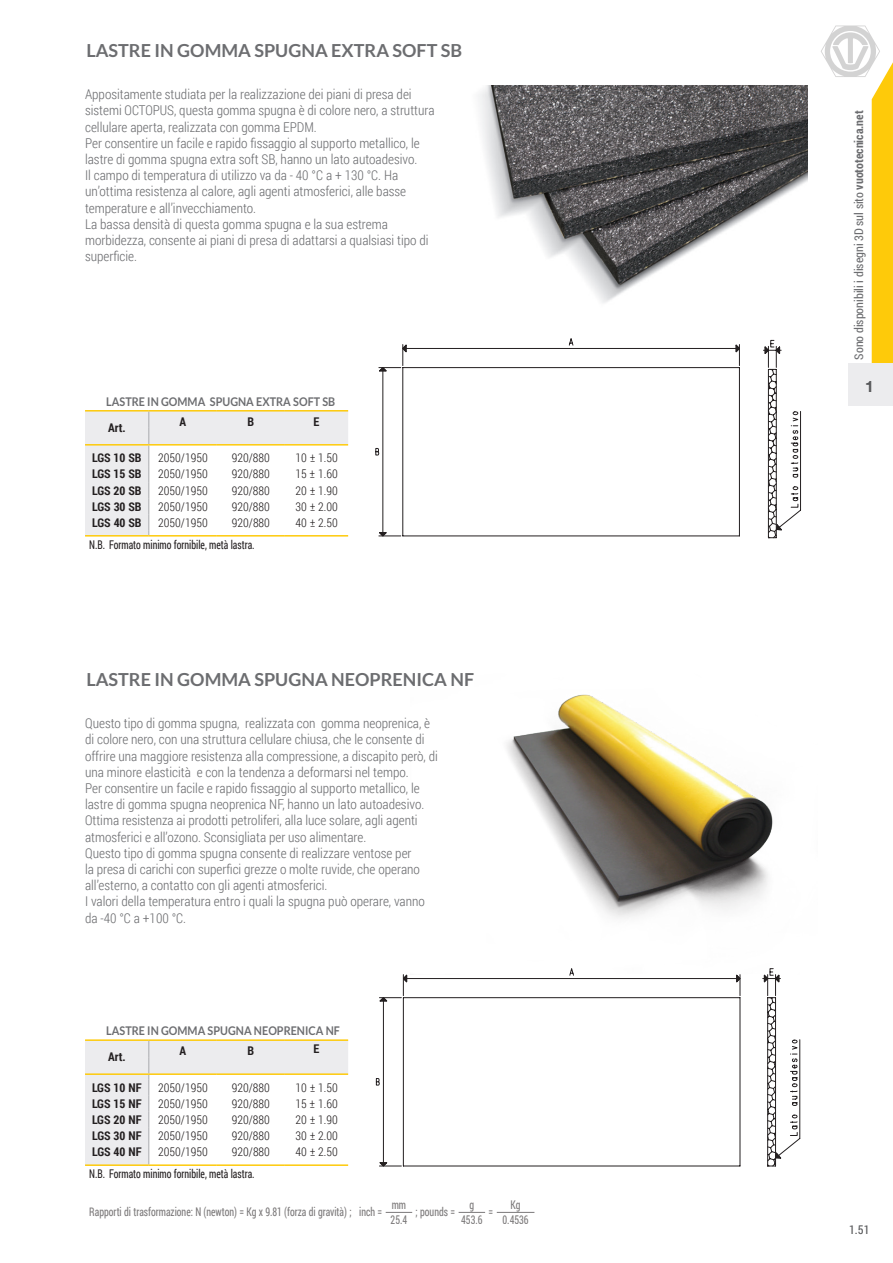
<style>
.page{position:relative;width:893px;height:1263px;background:#fff}
.page>*{position:absolute;margin:0;border:0;box-sizing:border-box;transform-origin:0 0}
.t1{font:700 18px "Lato";color:#6c6d70}
.t2{font:700 15.75px "Helvetica Neue LT Std";color:#57585a}
.t3{font:300 13.5px/16.2px "Roboto Condensed";color:#6c6d70}
.t4{font:300 12px "Roboto Condensed";color:#231f20}
.t5{font:12px "Roboto Condensed";color:#231f20;scale:.81 1}
.t6{font:700 12px "Roboto Condensed";color:#231f20}
.t7{font:700 12px "Lato";color:#6c6d70;scale:.9 1}
.t8{font:12px "Roboto Condensed";color:#6c6d70}
.t9{font:12px "Roboto Condensed";color:#57585a}
.s1{font-weight:700}
</style>
<div class="page">
<img style="left:506px;top:694px;width:267px;height:224px">
<img style="left:478px;top:85px;width:329px;height:218px">
<hr style="left:807px;top:368px;width:1px;height:168px;background:#231f20">
<hr style="left:815px;top:368px;width:1px;height:168px;background:#231f20">
<hr style="left:403px;top:782px;width:336px;height:1px;background:#231f20">
<hr style="left:403px;top:790px;width:336px;height:1px;background:#231f20">
<hr style="left:808px;top:998px;width:1px;height:168px;background:#231f20">
<hr style="left:815px;top:998px;width:1px;height:168px;background:#231f20">
<hr style="left:403px;top:1262px;width:337px;height:1px;background:#231f20">
<div style="left:848px;top:364px;width:45px;height:42px;background:#ececee"></div>
<svg style="left:821px;top:25px;width:72px;height:339px"></svg>
<svg style="left:85px;top:411px;width:263px;height:124px"></svg>
<hr style="left:85px;top:410px;width:64px;height:1px;background:#feca0a">
<hr style="left:149px;top:410px;width:68px;height:1px;background:#feca0a">
<hr style="left:217px;top:410px;width:68px;height:1px;background:#feca0a">
<hr style="left:285px;top:410px;width:63px;height:1px;background:#feca0a">
<hr style="left:85px;top:444px;width:64px;height:2px;background:#feca0a">
<hr style="left:149px;top:444px;width:68px;height:2px;background:#feca0a">
<hr style="left:217px;top:444px;width:68px;height:2px;background:#feca0a">
<hr style="left:285px;top:444px;width:63px;height:2px;background:#feca0a">
<hr style="left:85px;top:535px;width:64px;height:1px;background:#feca0a">
<hr style="left:149px;top:535px;width:68px;height:1px;background:#feca0a">
<hr style="left:217px;top:535px;width:68px;height:1px;background:#feca0a">
<hr style="left:285px;top:535px;width:63px;height:1px;background:#feca0a">
<svg style="left:85px;top:1041px;width:263px;height:123px"></svg>
<hr style="left:85px;top:1039px;width:64px;height:2px;background:#feca0a">
<hr style="left:149px;top:1039px;width:68px;height:2px;background:#feca0a">
<hr style="left:217px;top:1039px;width:68px;height:2px;background:#feca0a">
<hr style="left:285px;top:1039px;width:63px;height:2px;background:#feca0a">
<hr style="left:85px;top:1073px;width:64px;height:2px;background:#feca0a">
<hr style="left:149px;top:1073px;width:68px;height:2px;background:#feca0a">
<hr style="left:217px;top:1073px;width:68px;height:2px;background:#feca0a">
<hr style="left:285px;top:1073px;width:63px;height:2px;background:#feca0a">
<hr style="left:85px;top:1164px;width:64px;height:2px;background:#feca0a">
<hr style="left:149px;top:1164px;width:68px;height:2px;background:#feca0a">
<hr style="left:217px;top:1164px;width:68px;height:2px;background:#feca0a">
<hr style="left:285px;top:1164px;width:63px;height:2px;background:#feca0a">
<svg style="left:386px;top:1212px;width:26px;height:1px"></svg>
<svg style="left:459px;top:1212px;width:26px;height:1px"></svg>
<hr style="left:497px;top:1212px;width:37px;height:1px;background:#231f20">
<svg style="left:375px;top:338px;width:426px;height:201px"></svg>
<svg style="left:376px;top:968px;width:424px;height:199px"></svg>
<h1 class="t1" style="left:87px;top:40px;width:377px">LASTRE IN GOMMA SPUGNA EXTRA SOFT SB</h1>
<p class="t3" style="left:85px;top:86px;width:351px">Appositamente studiata per la realizzazione dei piani di presa dei sistemi OCTOPUS, questa gomma spugna è di colore nero, a struttura cellulare aperta, realizzata con gomma EPDM.<br>Per consentire un facile e rapido fissaggio al supporto metallico, le lastre di gomma spugna extra soft SB, hanno un lato autoadesivo.<br>Il campo di temperatura di utilizzo va da - 40 °C a + 130 °C. Ha un’ottima resistenza al calore, agli agenti atmosferici, alle basse temperature e all’invecchiamento.<br>La bassa densità di questa gomma spugna e la sua estrema morbidezza, consente ai piani di presa di adattarsi a qualsiasi tipo di superficie.</p>
<p class="t7" style="left:106px;top:394px;width:256px">LASTRE IN GOMMA SPUGNA EXTRA SOFT SB</p>
<p class="t6" style="left:108px;top:419px;width:19px">Art.</p>
<p class="t6" style="left:180px;top:413px;width:8px">A</p>
<p class="t6" style="left:248px;top:413px;width:8px">B</p>
<p class="t6" style="left:314px;top:413px;width:7px">E</p>
<p class="t6" style="left:92px;top:449px;width:51px">LGS 10 SB</p>
<p class="t4" style="left:158px;top:450px;width:51px">2050/1950</p>
<p class="t4" style="left:232px;top:450px;width:40px">920/880</p>
<p class="t4" style="left:296px;top:450px;width:44px">10 ± 1.50</p>
<p class="t6" style="left:92px;top:466px;width:51px">LGS 15 SB</p>
<p class="t4" style="left:158px;top:466px;width:51px">2050/1950</p>
<p class="t4" style="left:232px;top:466px;width:40px">920/880</p>
<p class="t4" style="left:296px;top:466px;width:44px">15 ± 1.60</p>
<p class="t6" style="left:92px;top:482px;width:51px">LGS 20 SB</p>
<p class="t4" style="left:158px;top:482px;width:51px">2050/1950</p>
<p class="t4" style="left:232px;top:482px;width:40px">920/880</p>
<p class="t4" style="left:296px;top:482px;width:44px">20 ± 1.90</p>
<p class="t6" style="left:92px;top:498px;width:51px">LGS 30 SB</p>
<p class="t4" style="left:158px;top:498px;width:51px">2050/1950</p>
<p class="t4" style="left:232px;top:498px;width:40px">920/880</p>
<p class="t4" style="left:296px;top:498px;width:44px">30 ± 2.00</p>
<p class="t6" style="left:92px;top:514px;width:51px">LGS 40 SB</p>
<p class="t4" style="left:158px;top:514px;width:51px">2050/1950</p>
<p class="t4" style="left:232px;top:514px;width:40px">920/880</p>
<p class="t4" style="left:296px;top:514px;width:44px">40 ± 2.50</p>
<p class="t5" style="left:89px;top:536px;width:206px">N.B. Formato minimo fornibile, metà lastra.</p>
<h1 class="t1" style="left:87px;top:669px;width:389px">LASTRE IN GOMMA SPUGNA NEOPRENICA NF</h1>
<p class="t3" style="left:85px;top:715px;width:354px">Questo tipo di gomma spugna, realizzata con gomma neoprenica, è di colore nero, con una struttura cellulare chiusa, che le consente di offrire una maggiore resistenza alla compressione, a discapito però, di una minore elasticità e con la tendenza a deformarsi nel tempo.<br>Per consentire un facile e rapido fissaggio al supporto metallico, le lastre di gomma spugna neoprenica NF, hanno un lato autoadesivo.<br>Ottima resistenza ai prodotti petroliferi, alla luce solare, agli agenti atmosferici e all’ozono. Sconsigliata per uso alimentare.<br>Questo tipo di gomma spugna consente di realizzare ventose per<br>la presa di carichi con superfici grezze o molte ruvide, che operano all’esterno, a contatto con gli agenti atmosferici.<br>I valori della temperatura entro i quali la spugna può operare, vanno da -40 °C a +100 °C.</p>
<p class="t7" style="left:106px;top:1023px;width:261px">LASTRE IN GOMMA SPUGNA NEOPRENICA NF</p>
<p class="t6" style="left:108px;top:1049px;width:19px">Art.</p>
<p class="t6" style="left:180px;top:1042px;width:8px">A</p>
<p class="t6" style="left:248px;top:1042px;width:8px">B</p>
<p class="t6" style="left:314px;top:1040px;width:7px">E</p>
<p class="t6" style="left:92px;top:1079px;width:51px">LGS 10 NF</p>
<p class="t4" style="left:158px;top:1079px;width:51px">2050/1950</p>
<p class="t4" style="left:232px;top:1079px;width:40px">920/880</p>
<p class="t4" style="left:296px;top:1079px;width:44px">10 ± 1.50</p>
<p class="t6" style="left:92px;top:1095px;width:51px">LGS 15 NF</p>
<p class="t4" style="left:158px;top:1095px;width:51px">2050/1950</p>
<p class="t4" style="left:232px;top:1095px;width:40px">920/880</p>
<p class="t4" style="left:296px;top:1095px;width:44px">15 ± 1.60</p>
<p class="t6" style="left:92px;top:1111px;width:51px">LGS 20 NF</p>
<p class="t4" style="left:158px;top:1111px;width:51px">2050/1950</p>
<p class="t4" style="left:232px;top:1111px;width:40px">920/880</p>
<p class="t4" style="left:296px;top:1111px;width:44px">20 ± 1.90</p>
<p class="t6" style="left:92px;top:1127px;width:51px">LGS 30 NF</p>
<p class="t4" style="left:158px;top:1127px;width:51px">2050/1950</p>
<p class="t4" style="left:232px;top:1127px;width:40px">920/880</p>
<p class="t4" style="left:296px;top:1127px;width:44px">30 ± 2.00</p>
<p class="t6" style="left:92px;top:1143px;width:51px">LGS 40 NF</p>
<p class="t4" style="left:158px;top:1144px;width:51px">2050/1950</p>
<p class="t4" style="left:232px;top:1144px;width:40px">920/880</p>
<p class="t4" style="left:296px;top:1144px;width:44px">40 ± 2.50</p>
<p class="t5" style="left:89px;top:1165px;width:206px">N.B. Formato minimo fornibile, metà lastra.</p>
<p class="t5" style="left:89px;top:1203px;width:363px">Rapporti di trasformazione: N (newton) = Kg x 9.81 (forza di gravità) ; inch =</p>
<p class="t5" style="left:511px;top:1196px;width:14px">Kg</p>
<p class="t5" style="left:392px;top:1196px;width:19px">mm</p>
<p class="t5" style="left:469px;top:1196px;width:7px">g</p>
<p class="t5" style="left:416px;top:1203px;width:50px">; pounds =</p>
<p class="t5" style="left:489px;top:1203px;width:7px">=</p>
<p class="t5" style="left:391px;top:1211px;width:22px">25.4</p>
<p class="t5" style="left:461px;top:1211px;width:28px">453.6</p>
<p class="t5" style="left:503px;top:1211px;width:34px">0.4536</p>
<p class="t8" style="left:850px;top:360px;width:251px;rotate:-90deg">Sono disponibili i disegni 3D sul sito <span class="s1">vuototecnica.net</span></p>
<p class="t2" style="left:865px;top:376px;width:10px">1</p>
<p class="t9" style="left:849px;top:1221px;width:22px">1.51</p>
</div>
